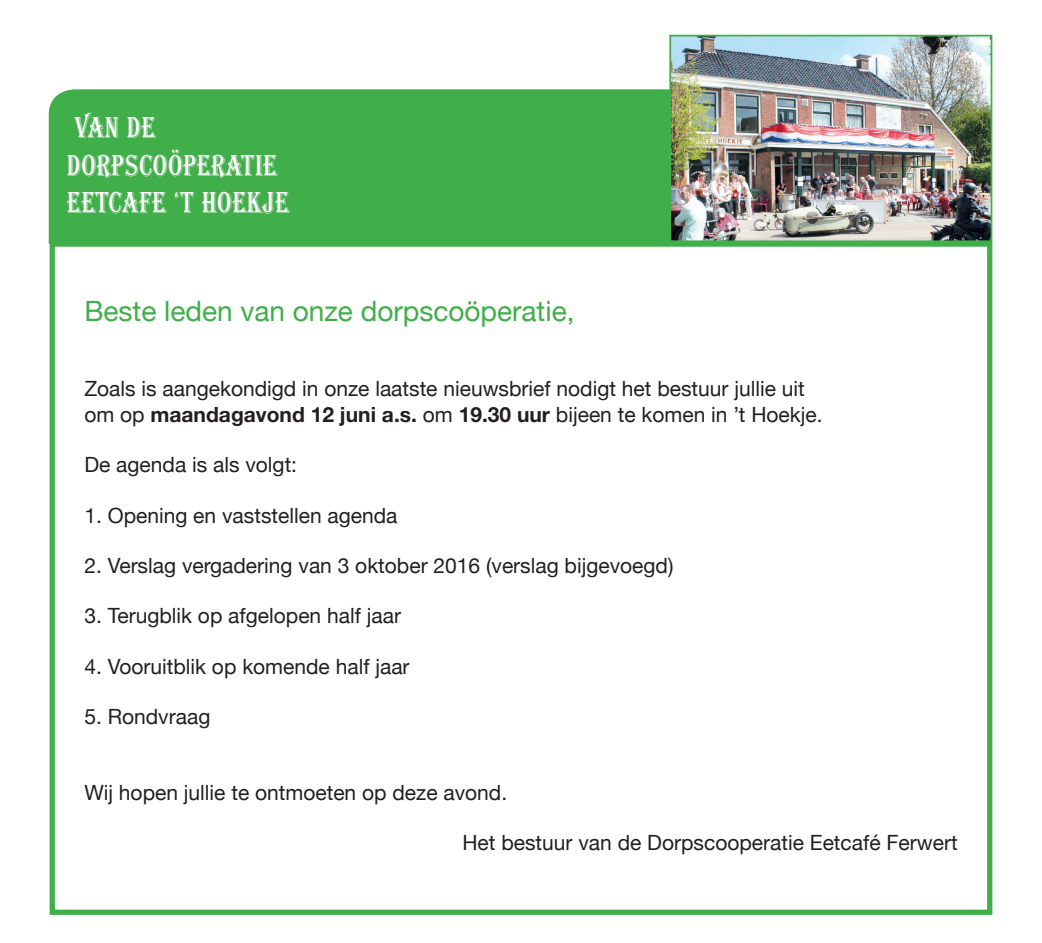
<style>
.page{position:relative;width:1042px;height:943px;background:#fff}
.page>*{position:absolute;margin:0;border:0;box-sizing:border-box;transform-origin:0 0}
.t1{font:31.5px/37.8px "Algerian Condensed Plain";color:#fff}
.t2{font:28px "Helvetica Neue";color:#40ae49}
.t3{font:21px/25.2px "Helvetica Neue";color:#231f20}
.s1{font-weight:700}
</style>
<div class="page">
<div style="left:50px;top:241px;width:942px;height:673px;border:5px solid #40ae49"></div>
<img style="left:672px;top:38px;width:317px;height:201px">
<div style="left:669px;top:35px;width:323px;height:207px;border:2px solid #40ae49"></div>
<div style="left:48px;top:88px;width:623px;height:157px;background:#40ae49"></div>
<h1 class="t1" style="left:67px;top:108px;width:224px">VAN DE<br>DORPSCOÖPERATIE<br>EETCAFE ‘T HOEKJE</h1>
<h2 class="t2" style="left:84px;top:291px;width:492px">Beste leden van onze dorpscoöperatie,</h2>
<p class="t3" style="left:84px;top:377px;width:740px">Zoals is aangekondigd in onze laatste nieuwsbrief nodigt het bestuur jullie uit om op <span class="s1">maandagavond 12 juni a.s.</span> om <span class="s1">19.30 uur</span> bijeen te komen in ’t Hoekje.</p>
<p class="t3" style="left:84px;top:453px;width:214px">De agenda is als volgt:</p>
<p class="t3" style="left:84px;top:503px;width:315px">1. Opening en vaststellen agenda</p>
<p class="t3" style="left:84px;top:554px;width:591px">2. Verslag vergadering van 3 oktober 2016 (verslag bijgevoegd)</p>
<p class="t3" style="left:84px;top:604px;width:318px">3. Terugblik op afgelopen half jaar</p>
<p class="t3" style="left:84px;top:655px;width:327px">4. Vooruitblik op komende half jaar</p>
<p class="t3" style="left:84px;top:705px;width:128px">5. Rondvraag</p>
<p class="t3" style="left:84px;top:781px;width:424px">Wij hopen jullie te ontmoeten op deze avond.</p>
<p class="t3" style="left:462px;top:831px;width:497px">Het bestuur van de Dorpscooperatie Eetcafé Ferwert</p>
</div>
